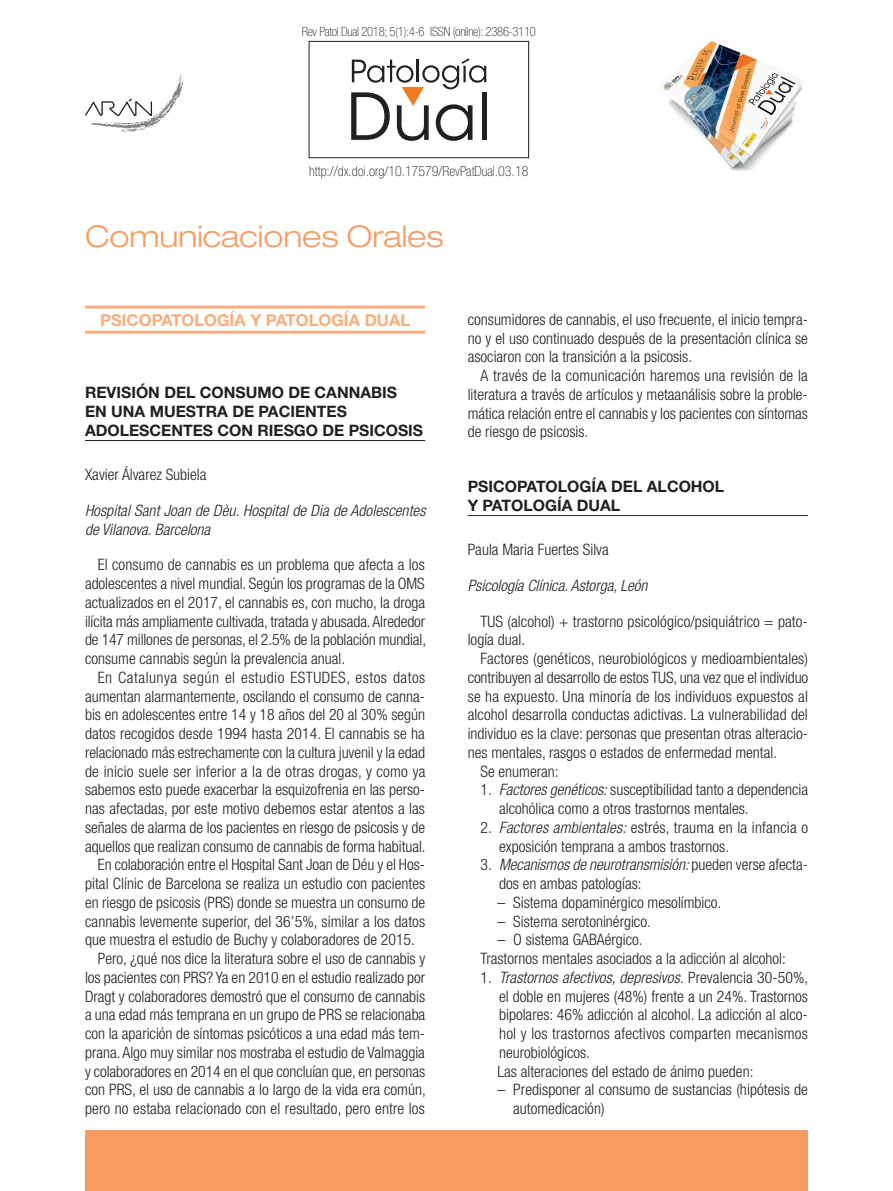
<style>
.page{position:relative;width:893px;height:1191px;background:#fff}
.page>*{position:absolute;margin:0;border:0;box-sizing:border-box;transform-origin:0 0}
.t1{font:300 expanded 30px "Helvetica Neue LT Std";color:#f89b60}
.t2{font:700 16.5px "Helvetica Neue LT Std";color:#f9ad7a}
.t3{font:300 condensed 15.75px/18.8px "Helvetica Neue LT Std";color:#231f20}
.t4{font:700 15.75px/18.8px "Helvetica Neue LT Std";color:#231f20}
.t5{font:italic 300 condensed 15.75px/18.8px "Helvetica Neue LT Std";color:#231f20}
.t6{font:300 condensed 15.75px "Helvetica Neue LT Std";letter-spacing:.03em;color:#231f20}
.t7{font:100 condensed 13.95px "Helvetica Neue LT Std";color:#231f20}
.t8{font:100 condensed 12.75px "Helvetica Neue LT Std";letter-spacing:-.025em;color:#231f20}
.s1{font-style:italic}
</style>
<div class="page">
<div style="left:309px;top:41px;width:220px;height:117px;border:1px solid #231f20"></div>
<svg style="left:351px;top:58px;width:135px;height:83px"></svg>
<svg style="left:85px;top:74px;width:99px;height:58px"></svg>
<img style="left:658px;top:41px;width:145px;height:130px">
<div style="left:85px;top:1130px;width:723px;height:61px;background:#f89b60"></div>
<hr style="left:85px;top:305px;width:340px;height:3px;background:#f9ad7a">
<hr style="left:85px;top:331px;width:340px;height:3px;background:#f9ad7a">
<hr style="left:85px;top:440px;width:340px;height:1px;background:#231f20">
<hr style="left:468px;top:515px;width:340px;height:1px;background:#231f20">
<p class="t8" style="left:302px;top:25px;width:236px">Rev Patol Dual 2018; 5(1):4-6 ISSN (online): 2386-3110</p>
<p class="t7" style="left:309px;top:163px;width:221px">http://dx.doi.org/10.17579/RevPatDual.03.18</p>
<h1 class="t1" style="left:85px;top:218px;width:360px">Comunicaciones Orales</h1>
<p class="t2" style="left:100px;top:309px;width:312px">PSICOPATOLOGÍA Y PATOLOGÍA DUAL</p>
<p class="t4" style="left:85px;top:383px;width:340px">REVISIÓN DEL CONSUMO DE CANNABIS<br>EN UNA MUESTRA DE PACIENTES<br>ADOLESCENTES CON RIESGO DE PSICOSIS</p>
<p class="t3" style="left:85px;top:465px;width:123px">Xavier Álvarez Subiela</p>
<p class="t5" style="left:85px;top:501px;width:342px">Hospital Sant Joan de Dèu. Hospital de Dia de Adolescentes de Vilanova. Barcelona</p>
<p class="t3" style="left:85px;top:555px;width:343px;text-align:justify;text-indent:13px">El consumo de cannabis es un problema que afecta a los adolescentes a nivel mundial. Según los programas de la OMS actualizados en el 2017, el cannabis es, con mucho, la droga ilícita más ampliamente cultivada, tratada y abusada. Alrededor de 147 millones de personas, el 2.5% de la población mundial, consume cannabis según la prevalencia anual.</p>
<p class="t6" style="left:98px;top:668px;width:329px">En Catalunya según el estudio ESTUDES, estos datos</p>
<p class="t3" style="left:85px;top:686px;width:342px">aumentan alarmantemente, oscilando el consumo de canna-</p>
<p class="t3" style="left:85px;top:705px;width:342px">bis en adolescentes entre 14 y 18 años del 20 al 30% según</p>
<p class="t3" style="left:85px;top:724px;width:341px">datos recogidos desde 1994 hasta 2014. El cannabis se ha</p>
<p class="t3" style="left:85px;top:743px;width:342px">relacionado más estrechamente con la cultura juvenil y la edad</p>
<p class="t3" style="left:85px;top:761px;width:342px">de inicio suele ser inferior a la de otras drogas, y como ya</p>
<p class="t3" style="left:85px;top:780px;width:342px">sabemos esto puede exacerbar la esquizofrenia en las perso-</p>
<p class="t3" style="left:85px;top:799px;width:342px">nas afectadas, por este motivo debemos estar atentos a las</p>
<p class="t3" style="left:85px;top:818px;width:342px">señales de alarma de los pacientes en riesgo de psicosis y de</p>
<p class="t3" style="left:85px;top:836px;width:342px">aquellos que realizan consumo de cannabis de forma habitual.</p>
<p class="t3" style="left:98px;top:855px;width:329px">En colaboración entre el Hospital Sant Joan de Déu y el Hos-</p>
<p class="t3" style="left:85px;top:874px;width:342px">pital Clínic de Barcelona se realiza un estudio con pacientes</p>
<p class="t3" style="left:85px;top:893px;width:342px">en riesgo de psicosis (PRS) donde se muestra un consumo de</p>
<p class="t3" style="left:85px;top:911px;width:342px">cannabis levemente superior, del 36’5%, similar a los datos</p>
<p class="t3" style="left:85px;top:930px;width:331px">que muestra el estudio de Buchy y colaboradores de 2015.</p>
<p class="t3" style="left:98px;top:949px;width:329px">Pero, ¿qué nos dice la literatura sobre el uso de cannabis y</p>
<p class="t3" style="left:85px;top:967px;width:342px">los pacientes con PRS? Ya en 2010 en el estudio realizado por</p>
<p class="t3" style="left:85px;top:986px;width:342px">Dragt y colaboradores demostró que el consumo de cannabis</p>
<p class="t3" style="left:85px;top:1005px;width:342px">a una edad más temprana en un grupo de PRS se relacionaba</p>
<p class="t3" style="left:85px;top:1024px;width:342px">con la aparición de síntomas psicóticos a una edad más tem-</p>
<p class="t3" style="left:85px;top:1042px;width:341px">prana. Algo muy similar nos mostraba el estudio de Valmaggia</p>
<p class="t3" style="left:85px;top:1061px;width:342px">y colaboradores en 2014 en el que concluían que, en personas</p>
<p class="t3" style="left:85px;top:1080px;width:342px">con PRS, el uso de cannabis a lo largo de la vida era común,</p>
<p class="t3" style="left:85px;top:1099px;width:341px">pero no estaba relacionado con el resultado, pero entre los</p>
<p class="t3" style="left:468px;top:310px;width:342px;text-align:justify">consumidores de cannabis, el uso frecuente, el inicio tempra&shy;no y el uso continuado después de la presentación clínica se asociaron con la transición a la psicosis.</p>
<p class="t3" style="left:468px;top:366px;width:342px;text-align:justify;text-indent:13px">A través de la comunicación haremos una revisión de la literatura a través de artículos y metaanálisis sobre la proble&shy;mática relación entre el cannabis y los pacientes con síntomas de riesgo de psicosis.</p>
<p class="t4" style="left:468px;top:477px;width:258px">PSICOPATOLOGÍA DEL ALCOHOL<br>Y PATOLOGÍA DUAL</p>
<p class="t3" style="left:468px;top:540px;width:143px">Paula Maria Fuertes Silva</p>
<p class="t5" style="left:468px;top:576px;width:181px">Psicología Clínica. Astorga, León</p>
<p class="t3" style="left:468px;top:611px;width:342px;text-indent:13px">TUS (alcohol) + trastorno psicológico/psiquiátrico = pato&shy;logía dual.</p>
<p class="t3" style="left:480px;top:649px;width:329px">Factores (genéticos, neurobiológicos y medioambientales)</p>
<p class="t3" style="left:468px;top:668px;width:342px">contribuyen al desarrollo de estos TUS, una vez que el individuo</p>
<p class="t3" style="left:468px;top:686px;width:342px">se ha expuesto. Una minoría de los individuos expuestos al</p>
<p class="t3" style="left:468px;top:705px;width:342px">alcohol desarrolla conductas adictivas. La vulnerabilidad del</p>
<p class="t3" style="left:468px;top:724px;width:342px">individuo es la clave: personas que presentan otras alteracio-</p>
<p class="t3" style="left:468px;top:743px;width:311px">nes mentales, rasgos o estados de enfermedad mental.</p>
<p class="t3" style="left:480px;top:761px;width:80px">Se enumeran:</p>
<p class="t3" style="left:499px;top:780px;width:310px;text-indent:-19px">1. <span class="s1">Factores genéticos:</span> susceptibilidad tanto a dependencia alcohólica como a otros trastornos mentales.</p>
<p class="t3" style="left:499px;top:818px;width:310px;text-indent:-19px">2. <span class="s1">Factores ambientales:</span> estrés, trauma en la infancia o exposición temprana a ambos trastornos.</p>
<p class="t3" style="left:499px;top:855px;width:310px;text-indent:-19px">3. <span class="s1">Mecanismos de neurotransmisión:</span> pueden verse afecta&shy;dos en ambas patologías:</p>
<p class="t3" style="left:497px;top:893px;width:225px">– Sistema dopaminérgico mesolímbico.</p>
<p class="t3" style="left:497px;top:911px;width:155px">– Sistema serotoninérgico.</p>
<p class="t3" style="left:480px;top:930px;width:307px;text-indent:17px">– O sistema GABAérgico.<br>Trastornos mentales asociados a la adicción al alcohol:</p>
<p class="t3" style="left:497px;top:967px;width:312px;text-indent:-17px">1. <span class="s1">Trastornos afectivos, depresivos.</span> Prevalencia 30-50%, el doble en mujeres (48%) frente a un 24%. Trastornos bipolares: 46% adicción al alcohol. La adicción al alco&shy;hol y los trastornos afectivos comparten mecanismos neurobiológicos.<br>Las alteraciones del estado de ánimo pueden:</p>
<p class="t3" style="left:513px;top:1080px;width:296px;text-indent:-16px">– Predisponer al consumo de sustancias (hipótesis de automedicación)</p>
</div>
